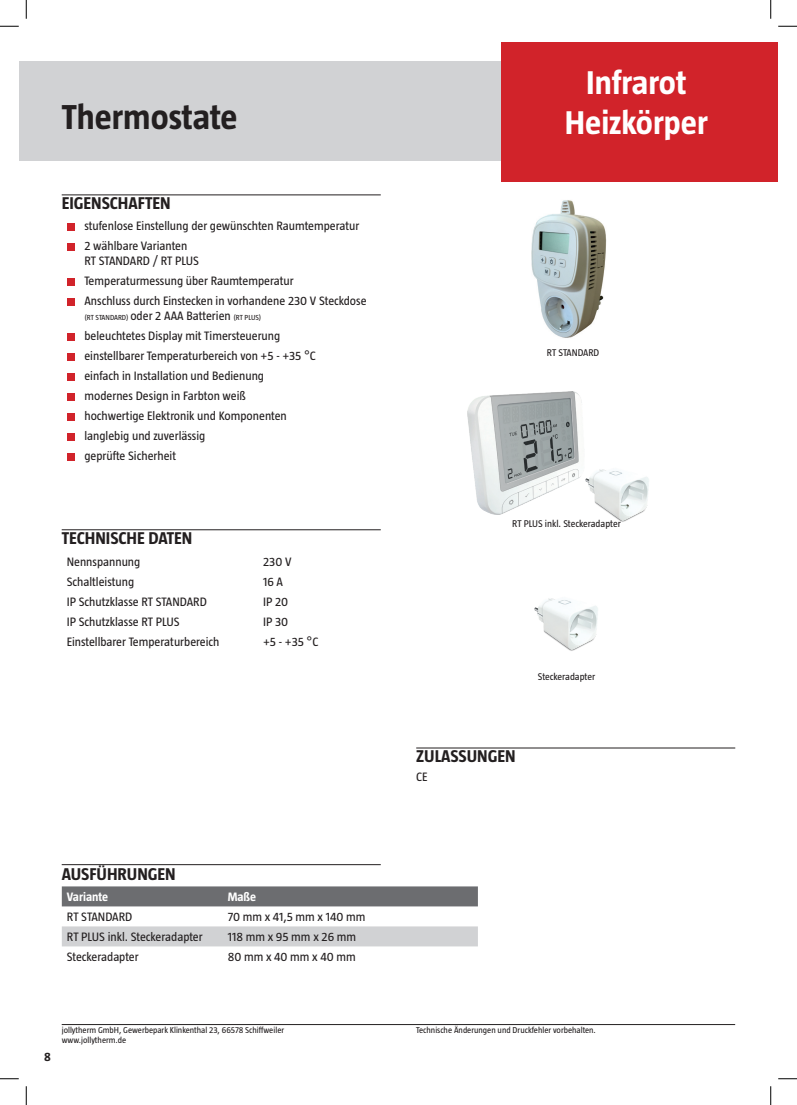
<style>
.page{position:relative;width:797px;height:1105px;background:#fff}
.page>*{position:absolute;margin:0;border:0;box-sizing:border-box;transform-origin:0 0}
.t1{font:700 35.5px "Taz";color:#231f20}
.t2{font:700 33.75px/40.5px "Taz";color:#fff;text-align:center}
.t3{font:700 17.5px "Taz";color:#231f20}
.t4{font:12.5px/20px "Taz";color:#231f20}
.t5{font:700 12.5px "Taz";color:#fff}
.t6{font:700 12.5px "Taz";color:#231f20}
.t7{font:10px "Taz";color:#231f20}
.t8{font:8.75px/10.5px "Taz";color:#231f20}
.t9{font:7.5px "Taz";color:#231f20}
.s1{font-size:12.5px}
</style>
<div class="page">
<hr style="left:62px;top:195px;width:319px;height:1px;background:#231f20">
<hr style="left:62px;top:1024px;width:673px;height:1px;background:#231f20">
<hr style="left:62px;top:864px;width:319px;height:1px;background:#231f20">
<div style="left:67px;top:223px;width:7px;height:7px;background:#d1232a"></div>
<div style="left:67px;top:243px;width:7px;height:7px;background:#d1232a"></div>
<div style="left:67px;top:278px;width:7px;height:7px;background:#d1232a"></div>
<div style="left:67px;top:333px;width:7px;height:7px;background:#d1232a"></div>
<div style="left:67px;top:353px;width:7px;height:7px;background:#d1232a"></div>
<div style="left:67px;top:373px;width:7px;height:7px;background:#d1232a"></div>
<div style="left:67px;top:393px;width:7px;height:7px;background:#d1232a"></div>
<div style="left:67px;top:413px;width:7px;height:7px;background:#d1232a"></div>
<div style="left:67px;top:433px;width:7px;height:7px;background:#d1232a"></div>
<div style="left:67px;top:453px;width:7px;height:7px;background:#d1232a"></div>
<img style="left:534px;top:598px;width:64px;height:53px">
<img style="left:531px;top:200px;width:76px;height:138px">
<div style="left:62px;top:886px;width:416px;height:20px;background:#6c6d70"></div>
<div style="left:62px;top:926px;width:416px;height:20px;background:#d1d2d4"></div>
<div style="left:67px;top:298px;width:7px;height:7px;background:#d1232a"></div>
<img style="left:585px;top:469px;width:64px;height:53px">
<img style="left:467px;top:391px;width:115px;height:123px">
<div style="left:19px;top:62px;width:758px;height:99px;background:#d1d2d4"></div>
<div style="left:501px;top:42px;width:276px;height:139px;background:#d1232a"></div>
<hr style="left:416px;top:748px;width:319px;height:1px;background:#231f20">
<hr style="left:62px;top:529px;width:319px;height:1px;background:#231f20">
<svg style="left:0;top:25px;width:19px;height:2px"></svg>
<svg style="left:778px;top:25px;width:19px;height:2px"></svg>
<svg style="left:0;top:1078px;width:19px;height:1px"></svg>
<svg style="left:778px;top:1078px;width:19px;height:1px"></svg>
<svg style="left:25px;top:0;width:2px;height:19px"></svg>
<svg style="left:25px;top:1086px;width:2px;height:19px"></svg>
<svg style="left:770px;top:0;width:1px;height:19px"></svg>
<svg style="left:770px;top:1086px;width:1px;height:19px"></svg>
<h1 class="t1" style="left:62px;top:97px;width:177px">Thermostate</h1>
<h3 class="t3" style="left:62px;top:193px;width:110px">EIGENSCHAFTEN</h3>
<p class="t4" style="left:84px;top:216px;width:276px">stufenlose Einstellung der gewünschten Raumtemperatur<br>2 wählbare Varianten</p>
<p class="t4" style="left:84px;top:251px;width:284px">RT STANDARD / RT PLUS<br>Temperaturmessung über Raumtemperatur<br>Anschluss durch Einstecken in vorhandene 230 V Steckdose</p>
<p class="t9" style="left:84px;top:313px;width:178px">(RT STANDARD) <span class="s1">oder 2 AAA Batterien</span> (RT PLUS)</p>
<p class="t4" style="left:84px;top:326px;width:233px">beleuchtetes Display mit Timersteuerung einstellbarer Temperaturbereich von +5 - +35 °C einfach in Installation und Bedienung modernes Design in Farbton weiß<br>hochwertige Elektronik und Komponenten langlebig und zuverlässig<br>geprüfte Sicherheit</p>
<h3 class="t3" style="left:62px;top:528px;width:132px">TECHNISCHE DATEN</h3>
<p class="t4" style="left:67px;top:551px;width:75px">Nennspannung</p>
<p class="t4" style="left:263px;top:551px;width:30px">230 V</p>
<p class="t4" style="left:67px;top:571px;width:69px">Schaltleistung</p>
<p class="t4" style="left:263px;top:571px;width:22px">16 A</p>
<p class="t4" style="left:67px;top:591px;width:142px">IP Schutzklasse RT STANDARD</p>
<p class="t4" style="left:263px;top:591px;width:27px">IP 20</p>
<p class="t4" style="left:67px;top:611px;width:114px">IP Schutzklasse RT PLUS</p>
<p class="t4" style="left:263px;top:611px;width:27px">IP 30</p>
<p class="t4" style="left:67px;top:631px;width:154px">Einstellbarer Temperaturbereich</p>
<p class="t4" style="left:263px;top:631px;width:57px">+5 - +35 °C</p>
<h2 class="t2" style="left:565px;top:62px;width:145px">Infrarot<br>Heizkörper</h2>
<p class="t7" style="left:547px;top:347px;width:54px">RT STANDARD</p>
<p class="t7" style="left:512px;top:517px;width:110px">RT PLUS inkl. Steckeradapter</p>
<p class="t7" style="left:537px;top:670px;width:59px">Steckeradapter</p>
<h3 class="t3" style="left:416px;top:746px;width:101px">ZULASSUNGEN</h3>
<p class="t4" style="left:416px;top:767px;width:13px">CE</p>
<h3 class="t3" style="left:62px;top:864px;width:116px">AUSFÜHRUNGEN</h3>
<p class="t5" style="left:67px;top:890px;width:43px">Variante</p>
<p class="t5" style="left:228px;top:890px;width:30px">Maße</p>
<p class="t4" style="left:67px;top:907px;width:67px">RT STANDARD</p>
<p class="t4" style="left:228px;top:907px;width:139px">70 mm x 41,5 mm x 140 mm</p>
<p class="t4" style="left:67px;top:927px;width:137px">RT PLUS inkl. Steckeradapter</p>
<p class="t4" style="left:228px;top:927px;width:130px">118 mm x 95 mm x 26 mm</p>
<p class="t4" style="left:67px;top:947px;width:73px">Steckeradapter</p>
<p class="t4" style="left:228px;top:947px;width:130px">80 mm x 40 mm x 40 mm</p>
<p class="t6" style="left:44px;top:1050px;width:8px">8</p>
<p class="t8" style="left:62px;top:1024px;width:224px">jollytherm GmbH, Gewerbepark Klinkenthal 23, 66578 Schiffweiler www.jollytherm.de</p>
<p class="t8" style="left:416px;top:1024px;width:181px">Technische Änderungen und Druckfehler vorbehalten.</p>
</div>
